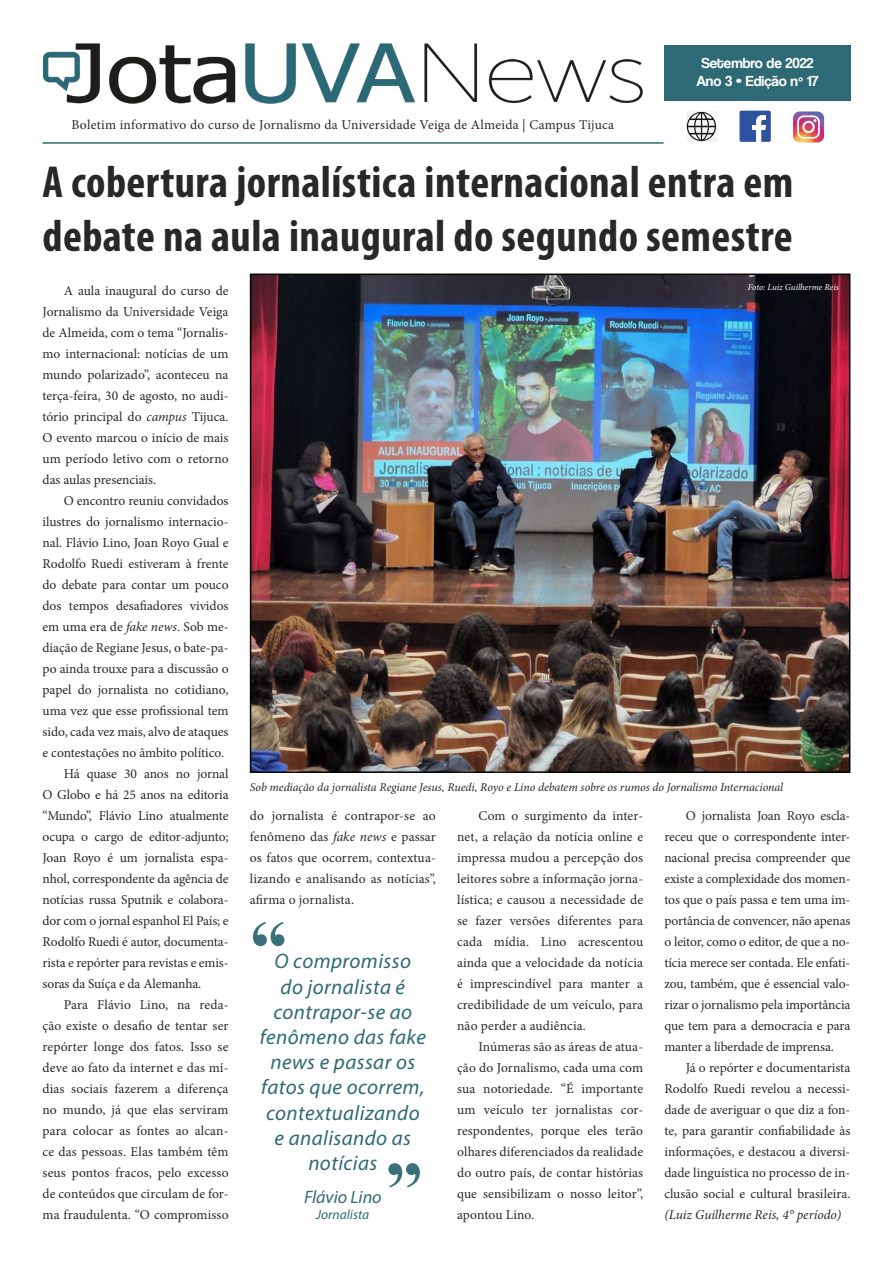
<style>
.page{position:relative;width:893px;height:1263px;background:#fff}
.page>*{position:absolute;margin:0;border:0;box-sizing:border-box;transform-origin:0 0}
.t1{font:700 condensed 45px/54px "Myriad Pro";letter-spacing:.01em;color:#282827}
.t2{font:italic 21px/25.2px "Myriad Pro";letter-spacing:.02em;color:#2d6a75;text-align:center}
.t3{font:italic 18px "Myriad Pro";color:#2d6a75}
.t4{font:15px/18px "Coolvetica Rg";color:#fff;text-align:center}
.t5{font:13.5px/21px "Minion Pro";color:#282827;text-align:justify}
.t6{font:13.5px "Minion Pro";letter-spacing:.02em;color:#282827}
.t7{font:italic 13.5px "Minion Pro";letter-spacing:-.005em;color:#282827}
.t8{font:italic 13.5px "Myriad Pro";color:#2d6a75}
.t9{font:italic 12px "Minion Pro";letter-spacing:-.005em;color:#282827}
.t10{font:italic 9px "Minion Pro";letter-spacing:-.005em;color:#fff}
.s1{font-style:italic}
</style>
<div class="page">
<div style="left:663px;top:45px;width:187px;height:56px;background:#2d6a75"></div>
<hr style="left:43px;top:142px;width:620px;height:2px;background:#2d6a75">
<svg style="left:793px;top:111px;width:31px;height:32px"></svg>
<svg style="left:739px;top:111px;width:32px;height:31px"></svg>
<img style="left:686px;top:111px;width:31px;height:30px">
<img style="left:43px;top:43px;width:600px;height:61px">
<img style="left:253px;top:277px;width:594px;height:493px">
<div style="left:250px;top:274px;width:600px;height:499px;border:2px solid #000"></div>
<svg style="left:253px;top:922px;width:31px;height:24px"></svg>
<svg style="left:388px;top:1163px;width:32px;height:24px"></svg>
<p class="t6" style="left:71px;top:116px;width:544px">Boletim informativo do curso de Jornalismo da Universidade Veiga de Almeida | Campus Tijuca</p>
<p class="t4" style="left:696px;top:54px;width:124px">Setembro de 2022<br>Ano 3 • Edição nº 17</p>
<h1 class="t1" style="left:43px;top:154px;width:752px">A cobertura jornalística internacional entra em debate na aula inaugural do segundo semestre</h1>
<p class="t5" style="left:43px;top:280px;width:188px;text-indent:21px">A aula inaugural do curso de Jornalismo da Universidade Veiga de Almeida, com o tema “Jornalis&shy;mo internacional: notícias de um mundo polarizado”, aconteceu na terça-feira, 30 de agosto, no audi&shy;tório principal do <span class="s1">campus</span> Tijuca.<br>O evento marcou o início de mais um período letivo com o retorno das aulas presenciais.</p>
<p class="t5" style="left:64px;top:490px;width:166px">O encontro reuniu convidados</p>
<p class="t5" style="left:43px;top:511px;width:188px">ilustres do jornalismo internacio-</p>
<p class="t5" style="left:43px;top:532px;width:188px">nal. Flávio Lino, Joan Royo Gual e</p>
<p class="t5" style="left:43px;top:553px;width:188px">Rodolfo Ruedi estiveram à frente</p>
<p class="t5" style="left:43px;top:574px;width:188px">do debate para contar um pouco</p>
<p class="t5" style="left:43px;top:595px;width:188px">dos tempos desafiadores vividos</p>
<p class="t5" style="left:43px;top:616px;width:188px">em uma era de <span class="s1">fake news</span>. Sob me-</p>
<p class="t5" style="left:43px;top:637px;width:188px">diação de Regiane Jesus, o bate-pa-</p>
<p class="t5" style="left:43px;top:658px;width:188px">po ainda trouxe para a discussão o</p>
<p class="t5" style="left:43px;top:679px;width:187px">papel do jornalista no cotidiano,</p>
<p class="t5" style="left:43px;top:700px;width:188px">uma vez que esse profissional tem</p>
<p class="t5" style="left:43px;top:721px;width:188px">sido, cada vez mais, alvo de ataques</p>
<p class="t5" style="left:43px;top:742px;width:183px">e contestações no âmbito político.</p>
<p class="t5" style="left:64px;top:763px;width:166px">Há quase 30 anos no jornal</p>
<p class="t5" style="left:43px;top:784px;width:188px">O Globo e há 25 anos na editoria</p>
<p class="t5" style="left:43px;top:805px;width:188px">“Mundo”, Flávio Lino atualmente</p>
<p class="t5" style="left:43px;top:826px;width:188px">ocupa o cargo de editor-adjunto;</p>
<p class="t5" style="left:43px;top:847px;width:188px">Joan Royo é um jornalista espa-</p>
<p class="t5" style="left:43px;top:868px;width:188px">nhol, correspondente da agência de</p>
<p class="t5" style="left:43px;top:889px;width:188px">notícias russa Sputnik e colabora-</p>
<p class="t5" style="left:43px;top:910px;width:188px">dor com o jornal espanhol El País; e</p>
<p class="t5" style="left:43px;top:931px;width:188px">Rodolfo Ruedi é autor, documenta-</p>
<p class="t5" style="left:43px;top:952px;width:188px">rista e repórter para revistas e emis-</p>
<p class="t5" style="left:43px;top:973px;width:160px">soras da Suíça e da Alemanha.</p>
<p class="t5" style="left:64px;top:994px;width:166px">Para Flávio Lino, na reda-</p>
<p class="t5" style="left:43px;top:1015px;width:188px">ção existe o desafio de tentar ser</p>
<p class="t5" style="left:43px;top:1036px;width:188px">repórter longe dos fatos. Isso se</p>
<p class="t5" style="left:43px;top:1057px;width:188px">deve ao fato da internet e das mí-</p>
<p class="t5" style="left:43px;top:1078px;width:188px">dias sociais fazerem a diferença</p>
<p class="t5" style="left:43px;top:1099px;width:188px">no mundo, já que elas serviram</p>
<p class="t5" style="left:43px;top:1120px;width:188px">para colocar as fontes ao alcan-</p>
<p class="t5" style="left:43px;top:1141px;width:188px">ce das pessoas. Elas também têm</p>
<p class="t5" style="left:43px;top:1162px;width:188px">seus pontos fracos, pelo excesso</p>
<p class="t5" style="left:43px;top:1183px;width:188px">de conteúdos que circulam de for-</p>
<p class="t5" style="left:43px;top:1204px;width:188px">ma fraudulenta. “O compromisso</p>
<p class="t10" style="left:748px;top:281px;width:93px">Foto: Luiz Guilherme Reis</p>
<p class="t9" style="left:250px;top:779px;width:535px">Sob mediação da jornalista Regiane Jesus, Ruedi, Royo e Lino debatem sobre os rumos do Jornalismo Internacional</p>
<p class="t5" style="left:250px;top:805px;width:188px">do jornalista é contrapor-se ao fenômeno das <span class="s1">fake news</span> e passar os fatos que ocorrem, contextua&shy;lizando e analisando as notícias”, afirma o jornalista.</p>
<p class="t5" style="left:457px;top:805px;width:188px;text-indent:21px">Com o surgimento da inter&shy;net, a relação da notícia online e impressa mudou a percepção dos leitores sobre a informação jorna&shy;lística; e causou a necessidade de se fazer versões diferentes para cada mídia. Lino acrescentou ainda que a velocidade da notícia é imprescindível para manter a credibilidade de um veículo, para não perder a audiência.</p>
<p class="t5" style="left:457px;top:1036px;width:188px;text-indent:21px">Inúmeras são as áreas de atua&shy;ção do Jornalismo, cada uma com sua notoriedade. “É importante um veículo ter jornalistas cor&shy;respondentes, porque eles terão olhares diferenciados da realidade do outro país, de contar histórias que sensibilizam o nosso leitor”, apontou Lino.</p>
<p class="t5" style="left:664px;top:805px;width:188px;text-indent:21px">O jornalista Joan Royo escla&shy;receu que o correspondente inter&shy;nacional precisa compreender que existe a complexidade dos momen&shy;tos que o país passa e tem uma im&shy;portância de convencer, não apenas o leitor, como o editor, de que a no&shy;tícia merece ser contada. Ele enfati&shy;zou, também, que é essencial valo&shy;rizar o jornalismo pela importância que tem para a democracia e para manter a liberdade de imprensa.</p>
<p class="t5" style="left:664px;top:1057px;width:188px;text-indent:21px">Já o repórter e documentarista Rodolfo Ruedi revelou a necessi&shy;dade de averiguar o que diz a fon&shy;te, para garantir confiabilidade às informações, e destacou a diversi&shy;dade linguística no processo de in&shy;clusão social e cultural brasileira.</p>
<p class="t7" style="left:664px;top:1205px;width:178px">(Luiz Guilherme Reis, 4° período)</p>
<h2 class="t2" style="left:260px;top:948px;width:168px">O compromisso<br>do jornalista é contrapor-se ao fenômeno das fake news e passar os fatos que ocorrem, contextualizando e analisando as notícias</h2>
<h3 class="t3" style="left:304px;top:1186px;width:79px">Flávio Lino</h3>
<p class="t8" style="left:316px;top:1206px;width:55px">Jornalista</p>
</div>
